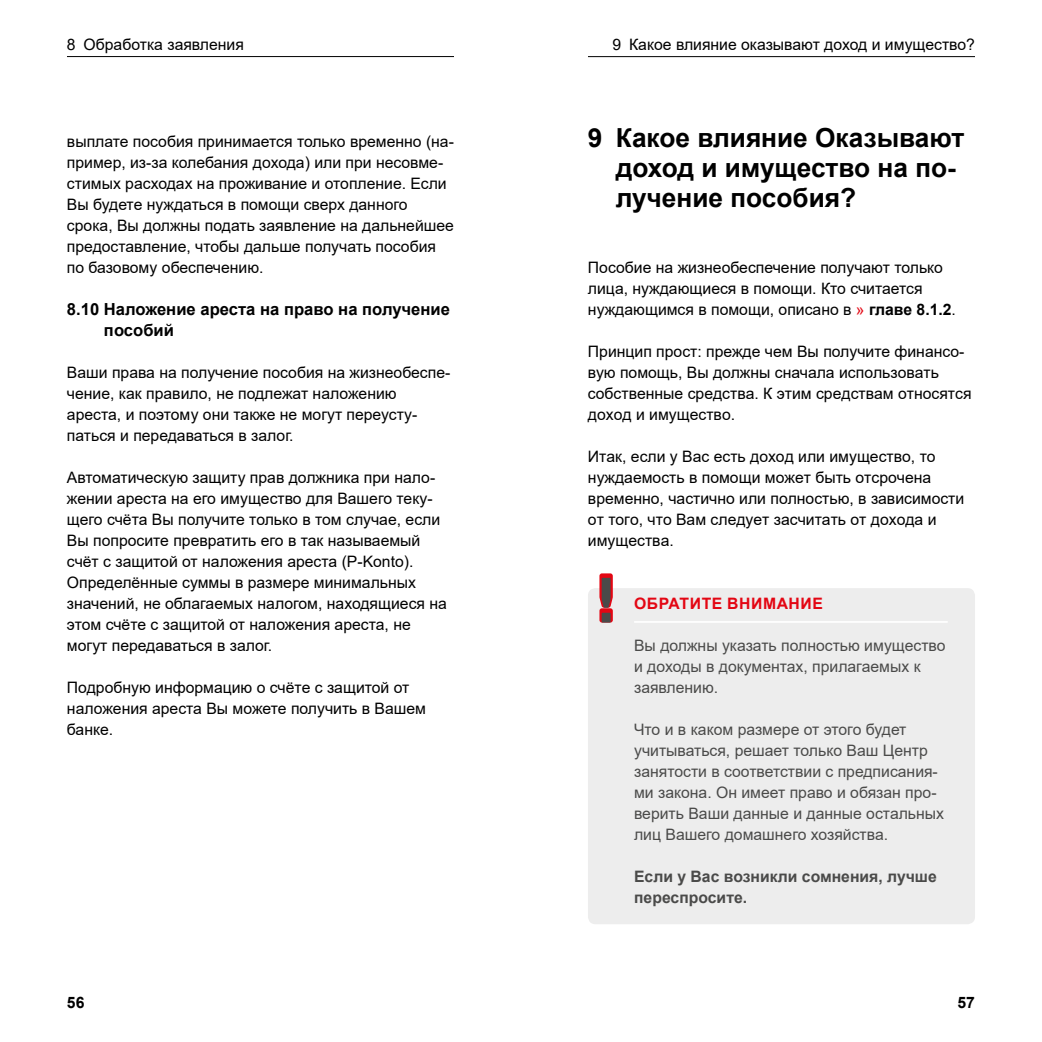
<style>
.page{position:relative;width:1042px;height:1042px;background:#fff}
.page>*{position:absolute;margin:0;border:0;box-sizing:border-box;transform-origin:0 0}
.t1{font:700 26.25px/29.8px "Arial";color:#000}
.t2{font:700 16.62px/21px "Arial";color:#000}
.t3{font:15.75px/21px "Arial";color:#000}
.t4{font:15.75px/21px "Arial";color:#4a4a49}
.t5{font:700 15.75px/21px "Arial";color:#4a4a49}
.t6{font:700 15.75px "Arial";letter-spacing:.035em;color:#e30613}
.t7{font:700 15.75px "Arial";color:#000}
.s1{color:#e30613}
.s2{font-weight:700}
</style>
<div class="page">
<hr style="left:67px;top:56px;width:387px;height:1px;background:#000">
<hr style="left:588px;top:56px;width:387px;height:1px;background:#000">
<div style="left:588px;top:588px;width:387px;height:336px;background:#ededed;border-radius:7px"></div>
<hr style="left:634px;top:621px;width:313px;height:2px;background:#fff">
<svg style="left:599px;top:573px;width:14px;height:49px"></svg>
<div style="left:602px;top:613px;width:8px;height:9px;background:#4a4a49"></div>
<p class="t3" style="left:67px;top:33px;width:178px">8 Обработка заявления</p>
<p class="t3" style="left:67px;top:131px;width:388px">выплате пособия принимается только временно (на&shy;пример, из-за колебания дохода) или при несовме&shy;стимых расходах на проживание и отопление. Если Вы будете нуждаться в помощи сверх данного срока, Вы должны подать заявление на дальнейшее предоставление, чтобы дальше получать пособия по базовому обеспечению.</p>
<p class="t2" style="left:104px;top:299px;width:347px;text-indent:-37px">8.10 Наложение ареста на право на получение пособий</p>
<p class="t3" style="left:67px;top:362px;width:385px">Ваши права на получение пособия на жизнеобеспе&shy;чение, как правило, не подлежат наложению ареста, и поэтому они также не могут переусту&shy;паться и передаваться в залог.</p>
<p class="t3" style="left:67px;top:467px;width:381px">Автоматическую защиту прав должника при нало&shy;жении ареста на его имущество для Вашего теку&shy;щего счёта Вы получите только в том случае, если Вы попросите превратить его в так называемый счёт с защитой от наложения ареста (P-Konto).<br>Определённые суммы в размере минимальных значений, не облагаемых налогом, находящиеся на этом счёте с защитой от наложения ареста, не могут передаваться в залог.</p>
<p class="t3" style="left:67px;top:677px;width:361px">Подробную информацию о счёте с защитой от наложения ареста Вы можете получить в Вашем банке.</p>
<p class="t3" style="left:612px;top:33px;width:364px">9 Какое влияние оказывают доход и имущество?</p>
<h1 class="t1" style="left:616px;top:123px;width:350px;text-indent:-28px">9 Какое влияние Оказывают доход и имущество на по&shy;лучение пособия?</h1>
<p class="t3" style="left:588px;top:257px;width:369px">Пособие на жизнеобеспечение получают только лица, нуждающиеся в помощи. Кто считается нуждающимся в помощи, описано в <span class="s1">»</span> <span class="s2">главе 8.1.2</span>.</p>
<p class="t3" style="left:588px;top:341px;width:385px">Принцип прост: прежде чем Вы получите финансо&shy;вую помощь, Вы должны сначала использовать собственные средства. К этим средствам относятся доход и имущество.</p>
<p class="t3" style="left:588px;top:446px;width:378px">Итак, если у Вас есть доход или имущество, то нуждаемость в помощи может быть отсрочена временно, частично или полностью, в зависимости от того, что Вам следует засчитать от дохода и имущества.</p>
<p class="t6" style="left:634px;top:592px;width:190px">ОБРАТИТЕ ВНИМАНИЕ</p>
<p class="t4" style="left:634px;top:635px;width:313px">Вы должны указать полностью имущество и доходы в документах, прилагаемых к заявлению.</p>
<p class="t4" style="left:634px;top:719px;width:311px">Что и в каком размере от этого будет учитываться, решает только Ваш Центр занятости в соответствии с предписания&shy;ми закона. Он имеет право и обязан про&shy;верить Ваши данные и данные остальных лиц Вашего домашнего хозяйства.</p>
<p class="t5" style="left:634px;top:866px;width:304px">Если у Вас возникли сомнения, лучше переспросите.</p>
<p class="t7" style="left:67px;top:991px;width:19px">56</p>
<p class="t7" style="left:957px;top:991px;width:19px">57</p>
</div>
